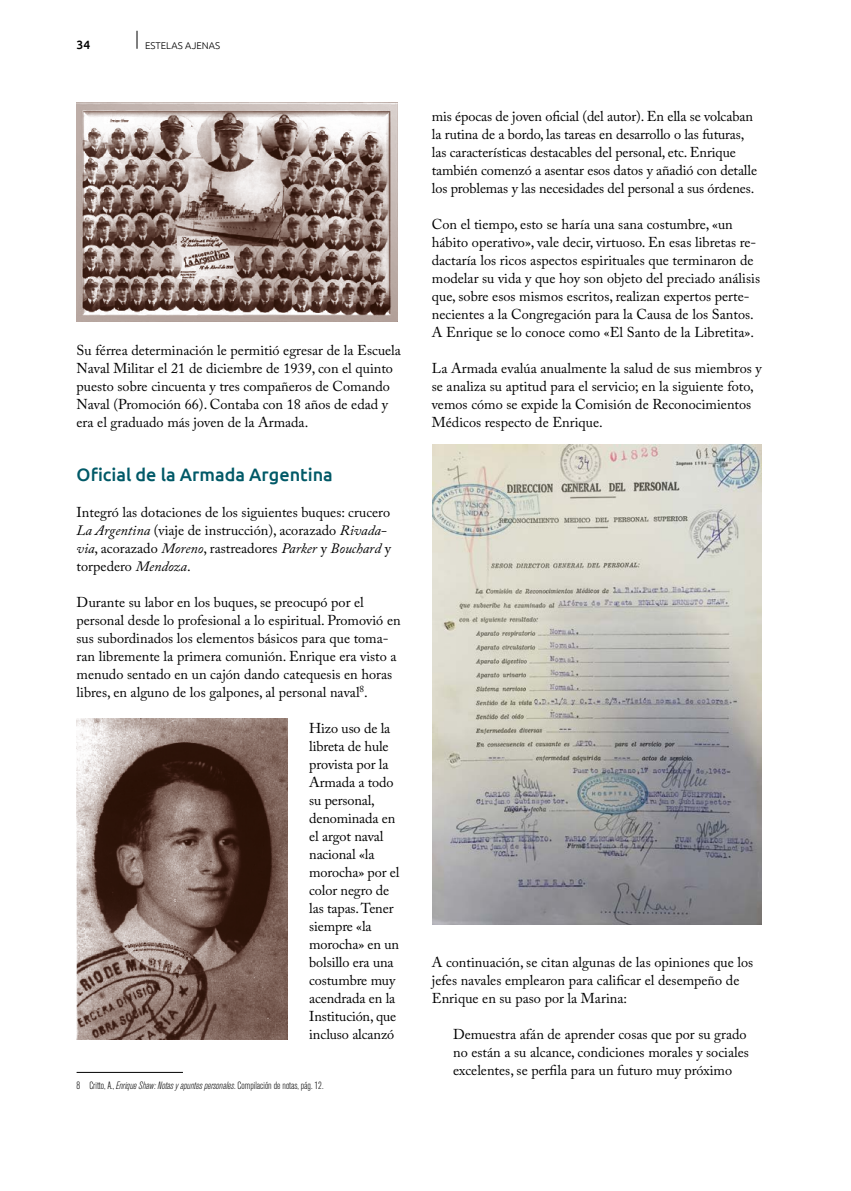
<style>
.page{position:relative;width:851px;height:1191px;background:#fff}
.page>*{position:absolute;margin:0;border:0;box-sizing:border-box;transform-origin:0 0}
.t1{font:500 18px "Ubuntu";color:#005967}
.t2{font:14.25px/18px "Adobe Caslon Pro";color:#000}
.t3{font:500 12px "Ubuntu";color:#000}
.t4{font:300 condensed 10.5px "Akzidenz Grotesk BQ";color:#000}
.t5{font:300 9.75px "Ubuntu";color:#000}
.s1{font-style:italic}
</style>
<div class="page">
<svg style="left:137px;top:31px;width:1px;height:18px"></svg>
<hr style="left:77px;top:1072px;width:106px;height:1px;background:#000">
<img style="left:77px;top:103px;width:321px;height:219px">
<img style="left:77px;top:719px;width:211px;height:320px">
<img style="left:432px;top:445px;width:329px;height:479px">
<p class="t3" style="left:77px;top:37px;width:15px">34</p>
<p class="t5" style="left:145px;top:39px;width:77px">ESTELAS AJENAS</p>
<p class="t2" style="left:77px;top:341px;width:326px">Su férrea determinación le permitió egresar de la Escuela Naval Militar el 21 de diciembre de 1939, con el quinto puesto sobre cincuenta y tres compañeros de Comando Naval (Promoción 66). Contaba con 18 años de edad y era el graduado más joven de la Armada.</p>
<p class="t1" style="left:77px;top:463px;width:258px">Oficial de la Armada Argentina</p>
<p class="t2" style="left:77px;top:503px;width:316px">Integró las dotaciones de los siguientes buques: crucero <span class="s1">La Argentina</span> (viaje de instrucción), acorazado <span class="s1">Rivada&shy;via</span>, acorazado <span class="s1">Moreno</span>, rastreadores <span class="s1">Parker</span> y <span class="s1">Bouchard</span> y torpedero <span class="s1">Mendoza</span>.</p>
<p class="t2" style="left:77px;top:593px;width:325px">Durante su labor en los buques, se preocupó por el personal desde lo profesional a lo espiritual. Promovió en sus subordinados los elementos básicos para que toma&shy;ran libremente la primera comunión. Enrique era visto a menudo sentado en un cajón dando catequesis en horas libres, en alguno de los galpones, al personal naval<sup>8</sup>.</p>
<p class="t2" style="left:309px;top:719px;width:92px">Hizo uso de la libreta de hule provista por la<br>Armada a todo su personal, denominada en el argot naval nacional «la morocha» por el color negro de las tapas. Tener siempre «la morocha» en un bolsillo era una costumbre muy acendrada en la<br>Institución, que incluso alcanzó</p>
<p class="t4" style="left:77px;top:1079px;width:248px">8 Critto, A., <span class="s1">Enrique Shaw: Notas y apuntes personales</span>. Compilación de notas, pág. 12.</p>
<p class="t2" style="left:432px;top:107px;width:327px">mis épocas de joven oficial (del autor). En ella se volcaban la rutina de a bordo, las tareas en desarrollo o las futuras, las características destacables del personal, etc. Enrique también comenzó a asentar esos datos y añadió con detalle los problemas y las necesidades del personal a sus órdenes.</p>
<p class="t2" style="left:432px;top:215px;width:329px">Con el tiempo, esto se haría una sana costumbre, «un hábito operativo», vale decir, virtuoso. En esas libretas re&shy;dactaría los ricos aspectos espirituales que terminaron de modelar su vida y que hoy son objeto del preciado análisis que, sobre esos mismos escritos, realizan expertos perte&shy;necientes a la Congregación para la Causa de los Santos.<br>A Enrique se lo conoce como «El Santo de la Libretita».</p>
<p class="t2" style="left:432px;top:359px;width:331px">La Armada evalúa anualmente la salud de sus miembros y se analiza su aptitud para el servicio; en la siguiente foto, vemos cómo se expide la Comisión de Reconocimientos Médicos respecto de Enrique.</p>
<p class="t2" style="left:432px;top:953px;width:323px">A continuación, se citan algunas de las opiniones que los jefes navales emplearon para calificar el desempeño de<br>Enrique en su paso por la Marina:</p>
<p class="t2" style="left:453px;top:1025px;width:297px">Demuestra afán de aprender cosas que por su grado no están a su alcance, condiciones morales y sociales excelentes, se perfila para un futuro muy próximo</p>
</div>
